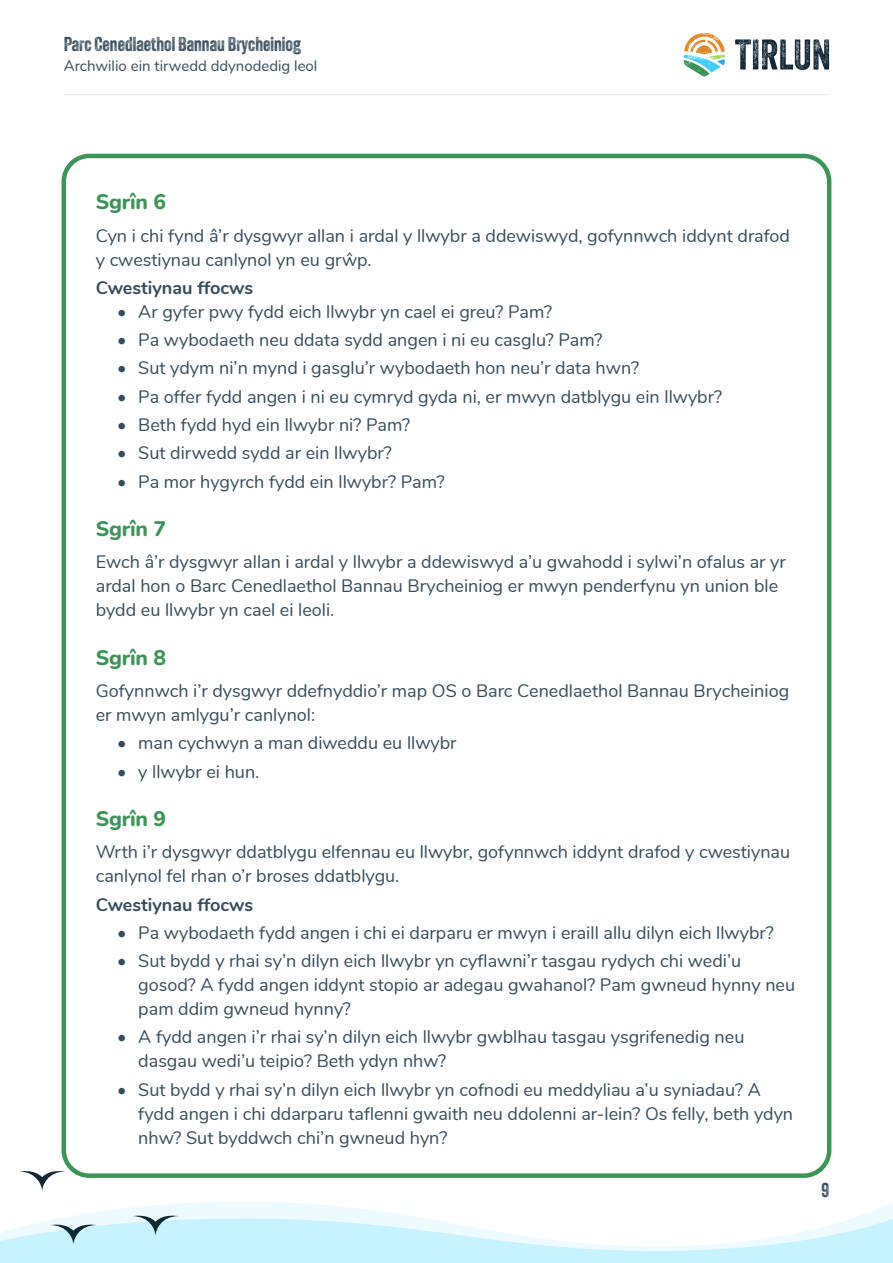
<style>
.page{position:relative;width:893px;height:1263px;background:#fff}
.page>*{position:absolute;margin:0;border:0;box-sizing:border-box;transform-origin:0 0}
.Page_section_heading{font:800 21px "Nunito";letter-spacing:-.01em;color:#3d9459}
.t1{font:19.5px "Veneer Two";color:#374c5a}
.Body_text{font:18px/24px "Nunito";color:#374c5a}
.Body_text-2{font:700 18px "Nunito";color:#374c5a}
.t2{font:15px "Nunito";color:#374c5a}
</style>
<div class="page">
<svg style="left:735px;top:39px;width:94px;height:31px"></svg>
<svg style="left:684px;top:33px;width:41px;height:44px"></svg>
<hr style="left:64px;top:94px;width:765px;height:1px;background:#e6e7e9">
<svg style="left:93px;top:1202px;width:800px;height:11px"></svg>
<svg style="left:19px;top:1171px;width:46px;height:20px"></svg>
<svg style="left:0;top:1213px;width:893px;height:50px"></svg>
<div style="left:62px;top:154px;width:769px;height:1024px;border:4px solid #3d9459;border-radius:26px"></div>
<p class="t1" style="left:64px;top:32px;width:239px">Parc Cenedlaethol Bannau Brycheiniog</p>
<p class="t2" style="left:64px;top:54px;width:255px">Archwilio ein tirwedd ddynodedig leol</p>
<p class="Page_section_heading" style="left:96px;top:187px;width:72px">Sgrîn 6</p>
<p class="Body_text" style="left:96px;top:222px;width:696px">Cyn i chi fynd â’r dysgwyr allan i ardal y llwybr a ddewiswyd, gofynnwch iddynt drafod y cwestiynau canlynol yn eu grŵp.</p>
<p class="Body_text-2" style="left:96px;top:274px;width:159px">Cwestiynau ffocws</p>
<p class="Body_text" style="left:117px;top:299px;width:437px">• Ar gyfer pwy fydd eich llwybr yn cael ei greu? Pam?</p>
<p class="Body_text" style="left:117px;top:327px;width:487px">• Pa wybodaeth neu ddata sydd angen i ni eu casglu? Pam?</p>
<p class="Body_text" style="left:117px;top:355px;width:523px">• Sut ydym ni’n mynd i gasglu’r wybodaeth hon neu’r data hwn?</p>
<p class="Body_text" style="left:117px;top:383px;width:606px">• Pa offer fydd angen i ni eu cymryd gyda ni, er mwyn datblygu ein llwybr?</p>
<p class="Body_text" style="left:117px;top:412px;width:295px">• Beth fydd hyd ein llwybr ni? Pam?</p>
<p class="Body_text" style="left:117px;top:440px;width:276px">• Sut dirwedd sydd ar ein llwybr?</p>
<p class="Body_text" style="left:117px;top:468px;width:329px">• Pa mor hygyrch fydd ein llwybr? Pam?</p>
<p class="Page_section_heading" style="left:96px;top:513px;width:72px">Sgrîn 7</p>
<p class="Body_text" style="left:96px;top:549px;width:692px">Ewch â’r dysgwyr allan i ardal y llwybr a ddewiswyd a’u gwahodd i sylwi’n ofalus ar yr ardal hon o Barc Cenedlaethol Bannau Brycheiniog er mwyn penderfynu yn union ble bydd eu llwybr yn cael ei leoli.</p>
<p class="Page_section_heading" style="left:96px;top:642px;width:72px">Sgrîn 8</p>
<p class="Body_text" style="left:96px;top:678px;width:695px">Gofynnwch i’r dysgwyr ddefnyddio’r map OS o Barc Cenedlaethol Bannau Brycheiniog er mwyn amlygu’r canlynol:</p>
<p class="Body_text" style="left:117px;top:730px;width:341px">• man cychwyn a man diweddu eu llwybr</p>
<p class="Body_text" style="left:117px;top:758px;width:144px">• y llwybr ei hun.</p>
<p class="Page_section_heading" style="left:96px;top:803px;width:72px">Sgrîn 9</p>
<p class="Body_text" style="left:96px;top:839px;width:696px">Wrth i’r dysgwyr ddatblygu elfennau eu llwybr, gofynnwch iddynt drafod y cwestiynau canlynol fel rhan o’r broses ddatblygu.</p>
<p class="Body_text-2" style="left:96px;top:891px;width:159px">Cwestiynau ffocws</p>
<p class="Body_text" style="left:117px;top:919px;width:658px">• Pa wybodaeth fydd angen i chi ei darparu er mwyn i eraill allu dilyn eich llwybr?</p>
<p class="Body_text" style="left:138px;top:948px;width:658px;text-indent:-21px">• Sut bydd y rhai sy’n dilyn eich llwybr yn cyflawni’r tasgau rydych chi wedi’u gosod? A fydd angen iddynt stopio ar adegau gwahanol? Pam gwneud hynny neu pam ddim gwneud hynny?</p>
<p class="Body_text" style="left:138px;top:1024px;width:608px;text-indent:-21px">• A fydd angen i’r rhai sy’n dilyn eich llwybr gwblhau tasgau ysgrifenedig neu dasgau wedi’u teipio? Beth ydyn nhw?</p>
<p class="Body_text" style="left:138px;top:1076px;width:656px;text-indent:-21px">• Sut bydd y rhai sy’n dilyn eich llwybr yn cofnodi eu meddyliau a’u syniadau? A fydd angen i chi ddarparu taflenni gwaith neu ddolenni ar-lein? Os felly, beth ydyn nhw? Sut byddwch chi’n gwneud hyn?</p>
<p class="t1" style="left:821px;top:1178px;width:9px">9</p>
</div>
